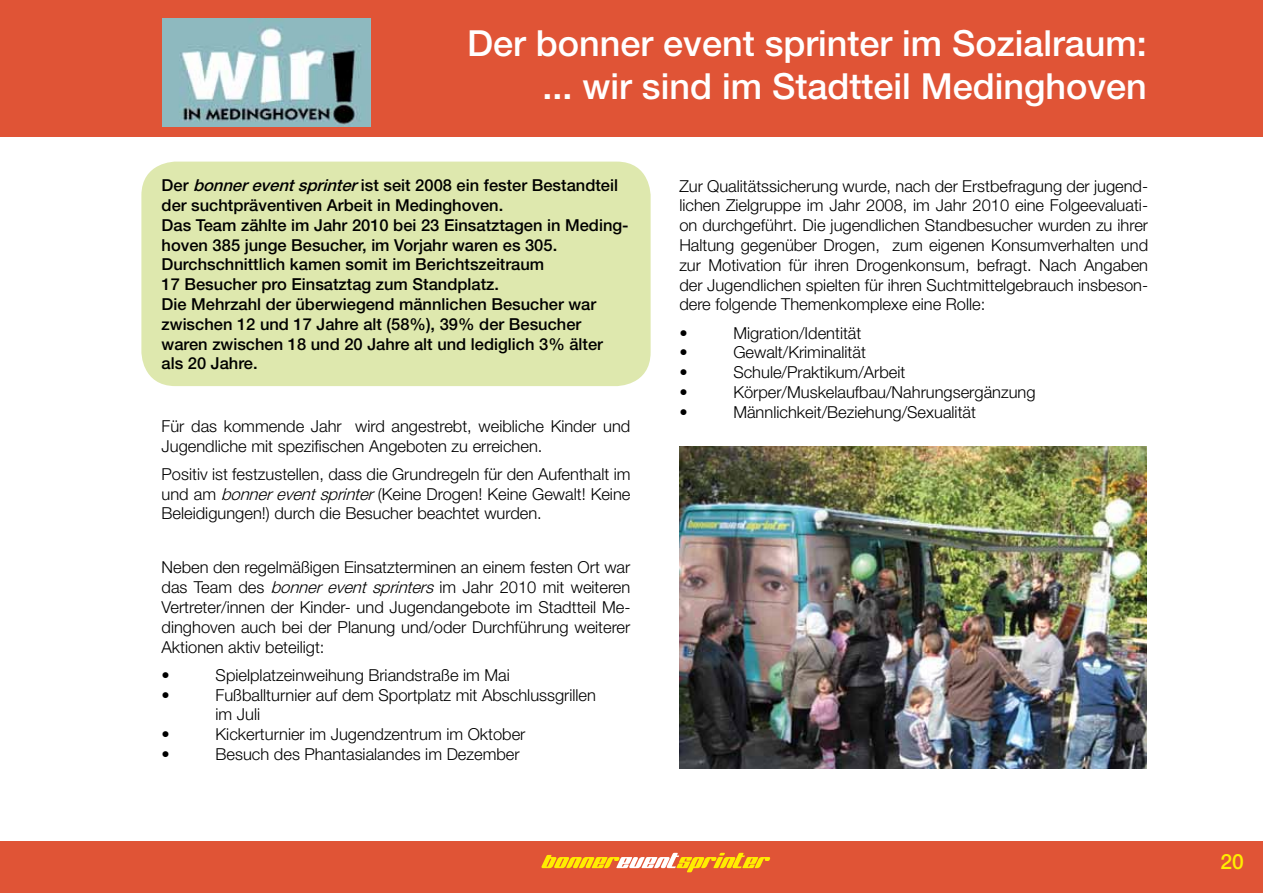
<style>
.page{position:relative;width:1263px;height:893px;background:#fff}
.page>*{position:absolute;margin:0;border:0;box-sizing:border-box;transform-origin:0 0}
.t1{font:500 36px/43.2px "Helvetica Neue";color:#fff;text-align:right}
.t2{font:500 21px "Helvetica Neue";color:#ffed00}
.t3{font:300 16.5px/19.8px "Helvetica Neue";color:#000;text-align:justify}
.t4{font:500 16.5px/19.8px "Helvetica Neue";color:#000}
.s1{font-style:italic}
</style>
<div class="page">
<div style="left:0;top:841px;width:1263px;height:52px;background:#e05436"></div>
<div style="left:0;top:0;width:1263px;height:136px;background:#e05436"></div>
<svg style="left:541px;top:853px;width:229px;height:19px"></svg>
<div style="left:141px;top:162px;width:510px;height:224px;background:#dee8ae;border-radius:34px"></div>
<img style="left:679px;top:447px;width:468px;height:321px">
<img style="left:163px;top:18px;width:207px;height:108px">
<h1 class="t1" style="left:467px;top:21px;width:681px">Der bonner event sprinter im Sozialraum: ... wir sind im Stadtteil Medinghoven</h1>
<p class="t4" style="left:162px;top:175px;width:469px">Der <span class="s1">bonnereventsprinter</span>ist seit 2008 ein fester Bestandteil der suchtpräventiven Arbeit in Medinghoven.<br>Das Team zählte im Jahr 2010 bei 23 Einsatztagen in Meding&shy;hoven 385 junge Besucher, im Vorjahr waren es 305.<br>Durchschnittlich kamen somit im Berichtszeitraum<br>17 Besucher pro Einsatztag zum Standplatz.<br>Die Mehrzahl der überwiegend männlichen Besucher war zwischen 12 und 17 Jahre alt (58%), 39% der Besucher waren zwischen 18 und 20 Jahre alt und lediglich 3% älter als 20 Jahre.</p>
<p class="t3" style="left:162px;top:416px;width:470px">Für das kommende Jahr wird angestrebt, weibliche Kinder und<br>Jugendliche mit spezifischen Angeboten zu erreichen.</p>
<p class="t3" style="left:162px;top:464px;width:470px">Positiv ist festzustellen, dass die Grundregeln für den Aufenthalt im und am <span class="s1">bonnereventsprinter</span>(Keine Drogen! Keine Gewalt! Keine Beleidigungen!) durch die Besucher beachtet wurden.</p>
<p class="t3" style="left:162px;top:557px;width:470px">Neben den regelmäßigen Einsatzterminen an einem festen Ort war das Team des <span class="s1">bonner event sprinters</span> im Jahr 2010 mit weiteren Vertreter/innen der Kinder- und Jugendangebote im Stadtteil Me&shy;dinghoven auch bei der Planung und/oder Durchführung weiterer Aktionen aktiv beteiligt:</p>
<p class="t3" style="left:162px;top:665px;width:10px">•</p>
<p class="t3" style="left:216px;top:665px;width:296px">Spielplatzeinweihung Briandstraße im Mai</p>
<p class="t3" style="left:162px;top:684px;width:10px">•</p>
<p class="t3" style="left:216px;top:684px;width:382px">Fußballturnier auf dem Sportplatz mit Abschlussgrillen im Juli</p>
<p class="t3" style="left:162px;top:724px;width:10px">•</p>
<p class="t3" style="left:216px;top:724px;width:311px">Kickerturnier im Jugendzentrum im Oktober</p>
<p class="t3" style="left:162px;top:744px;width:10px">•</p>
<p class="t3" style="left:216px;top:744px;width:306px">Besuch des Phantasialandes im Dezember</p>
<p class="t3" style="left:679px;top:175px;width:470px">Zur Qualitätssicherung wurde, nach der Erstbefragung der jugend&shy;lichen Zielgruppe im Jahr 2008, im Jahr 2010 eine Folgeevaluati&shy;on durchgeführt. Die jugendlichen Standbesucher wurden zu ihrer Haltung gegenüber Drogen, zum eigenen Konsumverhalten und zur Motivation für ihren Drogenkonsum, befragt. Nach Angaben der Jugendlichen spielten für ihren Suchtmittelgebrauch insbeson&shy;dere folgende Themenkomplexe eine Rolle:</p>
<p class="t3" style="left:679px;top:323px;width:10px">•</p>
<p class="t3" style="left:733px;top:323px;width:130px">Migration/Identität</p>
<p class="t3" style="left:679px;top:342px;width:10px">•</p>
<p class="t3" style="left:733px;top:342px;width:134px">Gewalt/Kriminalität</p>
<p class="t3" style="left:679px;top:362px;width:10px">•</p>
<p class="t3" style="left:733px;top:362px;width:174px">Schule/Praktikum/Arbeit</p>
<p class="t3" style="left:679px;top:382px;width:10px">•</p>
<p class="t3" style="left:733px;top:382px;width:304px">Körper/Muskelaufbau/Nahrungsergänzung</p>
<p class="t3" style="left:679px;top:402px;width:10px">•</p>
<p class="t3" style="left:733px;top:402px;width:244px">Männlichkeit/Beziehung/Sexualität</p>
<p class="t2" style="left:1220px;top:849px;width:25px">20</p>
</div>
